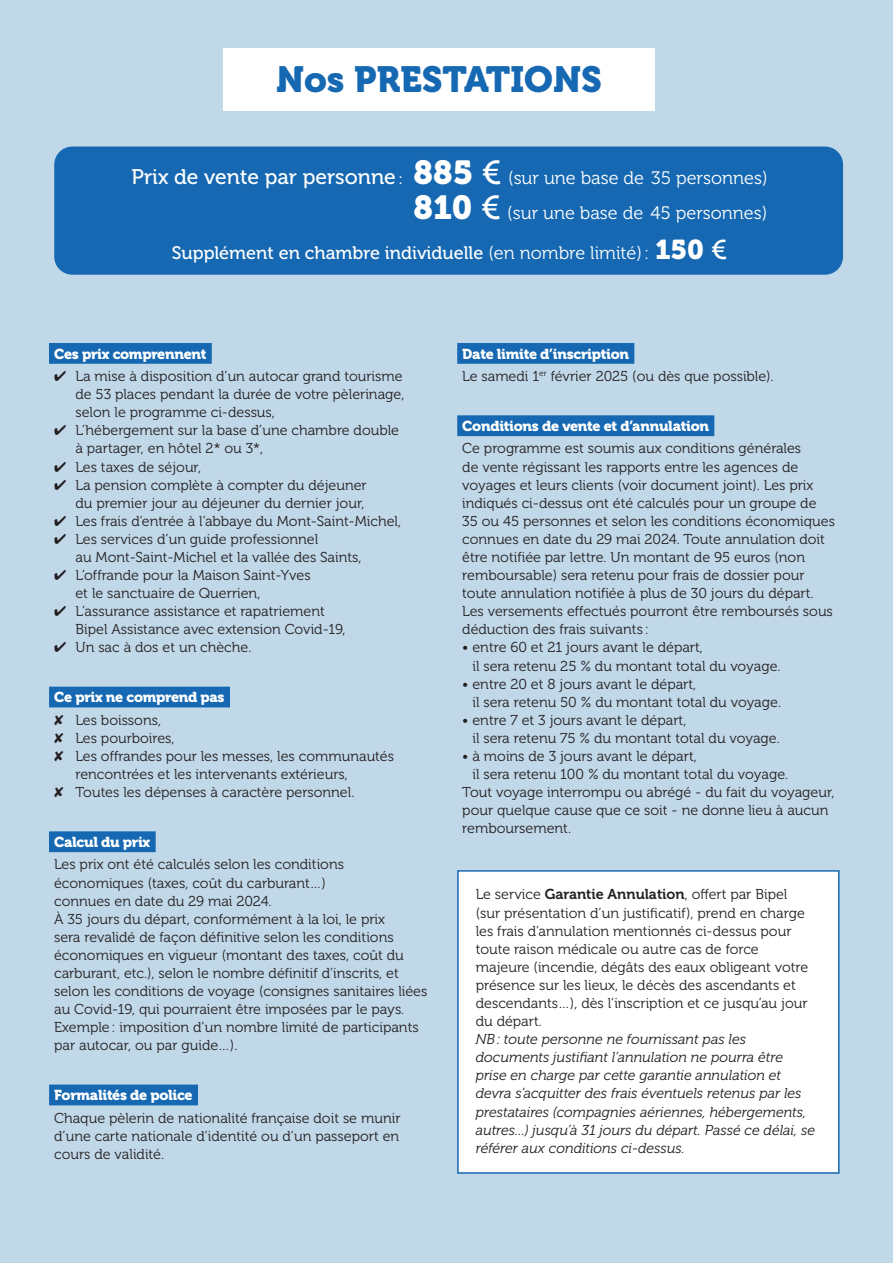
<style>
.page{position:relative;width:893px;height:1263px;background:#c1d8e9}
.page>*{position:absolute;margin:0;border:0;box-sizing:border-box;transform-origin:0 0}
.t1{font:36.15px "Museo 900";color:#1568b1}
.t2{font:18.15px/35.7px "Museo 300";color:#fff;text-align:right}
.t3{font:18.15px "Museo 500";color:#fff}
.t4{font:14.25px/18.1px "Museo 300";color:#231f20}
.t5{font:italic 14.25px/18.1px "Museo 300";color:#231f20}
.t6{font:14.25px "Museo 900";letter-spacing:-.02em;color:#fff}
.s1{font-family:"Museo 500";font-size:21.15px}
.s2{font-family:"Museo 500";font-size:15px}
.s3{font-family:"Museo 900";font-size:33.15px}
.s4{font-family:"Museo 500";font-size:33.15px}
.s5{font-family:"Museo 300"}
.s6{font-family:"Museo 900";font-size:27.15px}
.s7{font-size:27.15px}
.s8{font-family:"Museo 700"}
</style>
<div class="page">
<div style="left:50px;top:344px;width:161px;height:19px;background:#1568b1"></div>
<div style="left:49px;top:343px;width:163px;height:21px;border:2px solid #1568b1"></div>
<div style="left:54px;top:344px;width:153px;height:15px;background:#1568b1"></div>
<div style="left:50px;top:687px;width:179px;height:20px;background:#1568b1"></div>
<div style="left:50px;top:832px;width:105px;height:19px;background:#1568b1"></div>
<div style="left:49px;top:831px;width:107px;height:21px;border:2px solid #1568b1"></div>
<div style="left:54px;top:832px;width:97px;height:15px;background:#1568b1"></div>
<div style="left:50px;top:1085px;width:147px;height:20px;background:#1568b1"></div>
<div style="left:49px;top:1084px;width:149px;height:21px;border:2px solid #1568b1"></div>
<div style="left:54px;top:1085px;width:139px;height:15px;background:#1568b1"></div>
<div style="left:458px;top:344px;width:176px;height:19px;background:#1568b1"></div>
<div style="left:457px;top:343px;width:177px;height:21px;border:2px solid #1568b1"></div>
<div style="left:462px;top:344px;width:167px;height:15px;background:#1568b1"></div>
<div style="left:458px;top:416px;width:256px;height:19px;background:#1568b1"></div>
<div style="left:457px;top:415px;width:257px;height:21px;border:2px solid #1568b1"></div>
<div style="left:462px;top:416px;width:247px;height:15px;background:#1568b1"></div>
<div style="left:223px;top:48px;width:432px;height:63px;background:#fff"></div>
<div style="left:458px;top:871px;width:381px;height:302px;background:#fff"></div>
<div style="left:457px;top:870px;width:383px;height:304px;border:2px solid #1568b1"></div>
<div style="left:54px;top:147px;width:789px;height:128px;background:#1568b1;border-radius:18px"></div>
<h1 class="t1" style="left:276px;top:59px;width:327px">Nos PRESTATIONS</h1>
<p class="t2" style="left:132px;top:160px;width:637px"><span class="s1">Prix de vente par personne</span> <span class="s2">:</span> <span class="s3">885</span> <span class="s4">€</span> (sur une base de 35 personnes)<br><span class="s3">810</span> <span class="s4">€</span> (sur une base de 45 personnes)</p>
<p class="t3" style="left:172px;top:243px;width:557px">Supplément en chambre individuelle <span class="s5">(en nombre limité):</span> <span class="s6">150</span> <span class="s7">€</span></p>
<p class="t6" style="left:54px;top:346px;width:154px">Ces prix comprennent</p>
<p class="t4" style="left:75px;top:367px;width:330px">La mise à disposition d’un autocar grand tourisme de 53 places pendant la durée de votre pèlerinage, selon le programme ci-dessus,<br>L’hébergement sur la base d’une chambre double à partager, en hôtel 2* ou 3*,<br>Les taxes de séjour,<br>La pension complète à compter du déjeuner<br>du premier jour au déjeuner du dernier jour,<br>Les frais d’entrée à l’abbaye du Mont-Saint-Michel, Les services d’un guide professionnel<br>au Mont-Saint-Michel et la vallée des Saints, L’offrande pour la Maison Saint-Yves<br>et le sanctuaire de Querrien,<br>L’assurance assistance et rapatriement<br>Bipel Assistance avec extension Covid-19,<br>Un sac à dos et un chèche.</p>
<p class="t6" style="left:54px;top:689px;width:172px">Ce prix ne comprend pas</p>
<p class="t4" style="left:75px;top:711px;width:320px">Les boissons,<br>Les pourboires,<br>Les offrandes pour les messes, les communautés rencontrées et les intervenants extérieurs, Toutes les dépenses à caractère personnel.</p>
<p class="t6" style="left:54px;top:834px;width:98px">Calcul du prix</p>
<p class="t4" style="left:54px;top:856px;width:375px">Les prix ont été calculés selon les conditions économiques (taxes, coût du carburant…)<br>connues en date du 29 mai 2024.<br>À 35 jours du départ, conformément à la loi, le prix<br>sera revalidé de façon définitive selon les conditions économiques en vigueur (montant des taxes, coût du carburant, etc.), selon le nombre définitif d’inscrits, et selon les conditions de voyage (consignes sanitaires liées au Covid-19, qui pourraient être imposées par le pays.<br>Exemple: imposition d’un nombre limité de participants par autocar, ou par guide…).</p>
<p class="t6" style="left:54px;top:1087px;width:140px">Formalités de police</p>
<p class="t4" style="left:54px;top:1109px;width:348px;text-align:justify">Chaque pèlerin de nationalité française doit se munir d’une carte nationale d’identité ou d’un passeport en cours de validité.</p>
<p class="t6" style="left:462px;top:346px;width:168px">Date limite d’inscription</p>
<p class="t4" style="left:462px;top:367px;width:313px">Le samedi 1<sup>er</sup> février 2025 (ou dès que possible).</p>
<p class="t6" style="left:462px;top:418px;width:248px">Conditions de vente et d’annulation</p>
<p class="t4" style="left:462px;top:440px;width:374px">Ce programme est soumis aux conditions générales<br>de vente régissant les rapports entre les agences de voyages et leurs clients (voir document joint). Les prix indiqués ci-dessus ont été calculés pour un groupe de 35 ou 45 personnes et selon les conditions économiques connues en date du 29 mai 2024. Toute annulation doit être notifiée par lettre. Un montant de 95 euros (non remboursable) sera retenu pour frais de dossier pour toute annulation notifiée à plus de 30 jours du départ.<br>Les versements effectués pourront être remboursés sous déduction des frais suivants :</p>
<p class="t4" style="left:472px;top:639px;width:310px;text-indent:-10px">• entre 60 et 21 jours avant le départ,<br>il sera retenu 25 % du montant total du voyage.</p>
<p class="t4" style="left:472px;top:675px;width:310px;text-indent:-10px">• entre 20 et 8 jours avant le départ,<br>il sera retenu 50 % du montant total du voyage.</p>
<p class="t4" style="left:472px;top:711px;width:309px;text-indent:-10px">• entre 7 et 3 jours avant le départ,<br>il sera retenu 75 % du montant total du voyage.</p>
<p class="t4" style="left:462px;top:747px;width:236px">• à moins de 3 jours avant le départ,</p>
<p class="t4" style="left:472px;top:765px;width:317px">il sera retenu 100 % du montant total du voyage.</p>
<p class="t4" style="left:462px;top:783px;width:374px">Tout voyage interrompu ou abrégé - du fait du voyageur,</p>
<p class="t4" style="left:462px;top:801px;width:368px">pour quelque cause que ce soit - ne donne lieu à aucun</p>
<p class="t4" style="left:462px;top:819px;width:110px">remboursement.</p>
<p class="t4" style="left:476px;top:886px;width:334px">Le service <span class="s8">Garantie Annulation</span>, offert par Bipel (sur présentation d’un justificatif), prend en charge les frais d’annulation mentionnés ci-dessus pour toute raison médicale ou autre cas de force majeure (incendie, dégâts des eaux obligeant votre présence sur les lieux, le décès des ascendants et descendants…), dès l’inscription et ce jusqu’au jour du départ.</p>
<p class="t5" style="left:476px;top:1030px;width:341px">NB: toute personne ne fournissant pas les documents justifiant l’annulation ne pourra être prise en charge par cette garantie annulation et devra s’acquitter des frais éventuels retenus par les prestataires (compagnies aériennes, hébergements, autres…) jusqu’à 31 jours du départ. Passé ce délai, se référer aux conditions ci-dessus.</p>
</div>
